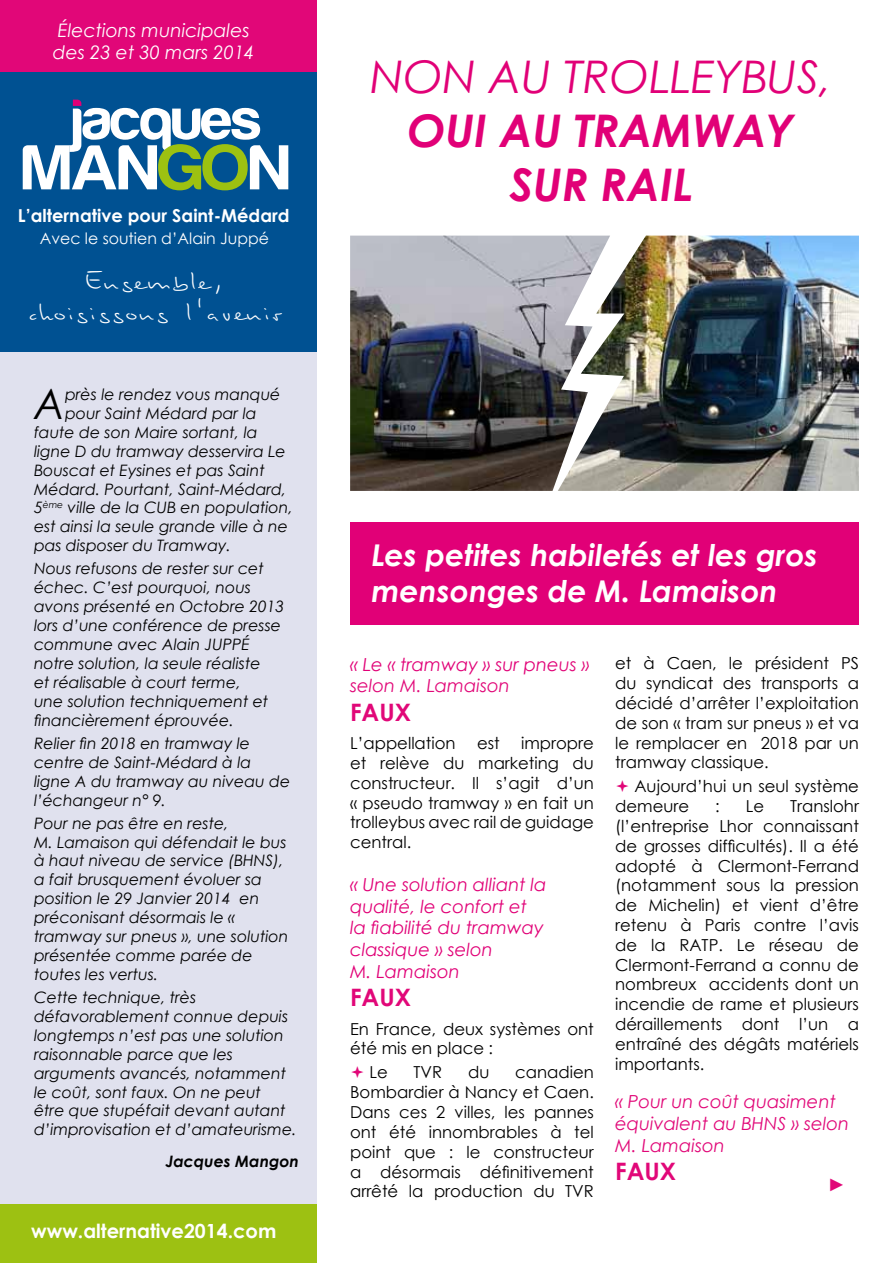
<style>
.page{position:relative;width:893px;height:1263px;background:#fff}
.page>*{position:absolute;margin:0;border:0;box-sizing:border-box;transform-origin:0 0}
.t1{font:italic 700 45px/54px "Century Gothic";color:#e10077;text-align:center}
.t2{font:italic 45px "Century Gothic";color:#e10077}
.t3{font:italic 42px "Century Gothic";color:#000}
.t4{font:italic 700 30px/36px "Century Gothic";color:#fff}
.t5{font:26.25px/31.5px "Stylograph";color:#fff;text-align:center}
.t6{font:700 24px "Century Gothic";color:#e10778}
.t7{font:700 19.5px "Century Gothic";color:#fff}
.t8{font:italic 18.6px/22.4px "Century Gothic";color:#fff}
.t9{font:italic 18px/21.6px "Century Gothic";color:#e10077}
.t10{font:italic 18px/21.6px "Century Gothic";color:#e10778}
.t11{font:700 18px "Century Gothic";color:#e10778}
.t12{font:700 17.85px "Century Gothic";color:#fff}
.t13{font:16.5px/19.8px "Century Gothic";color:#000;text-align:justify}
.t14{font:italic 15.75px/18.9px "Century Gothic";color:#000}
.t15{font:15.75px "Century Gothic";color:#fff}
.t16{font:italic 700 15.75px "Century Gothic";color:#000}
.s1{color:#e10778}
</style>
<div class="page">
<img style="left:610px;top:236px;width:249px;height:255px">
<img style="left:350px;top:236px;width:260px;height:255px">
<div style="left:350px;top:522px;width:508px;height:103px;background:#e10077"></div>
<div style="left:0;top:346px;width:316px;height:917px;background:#e0e1ee"></div>
<div style="left:0;top:61px;width:316px;height:290px;background:#005192"></div>
<div style="left:0;top:0;width:316px;height:72px;background:#e10778"></div>
<svg style="left:23px;top:100px;width:265px;height:90px"></svg>
<div style="left:0;top:1205px;width:316px;height:58px;background:#9dc112"></div>
<p class="t8" style="left:53px;top:19px;width:203px">élections municipales des 23 et 30 mars 2014</p>
<p class="t12" style="left:18px;top:202px;width:273px">L’alternative pour Saint-Médard</p>
<p class="t15" style="left:40px;top:227px;width:231px">Avec le soutien d’Alain Juppé</p>
<h3 class="t5" style="left:28px;top:265px;width:257px">Ensemble, choisissons l’avenir</h3>
<h2 class="t3" style="left:34px;top:374px;width:33px">A</h2>
<p class="t14" style="left:65px;top:385px;width:217px">près le rendez vous manqué</p>
<p class="t14" style="left:65px;top:404px;width:193px">pour Saint Médard par la</p>
<p class="t14" style="left:34px;top:422px;width:225px">faute de son Maire sortant, la</p>
<p class="t14" style="left:34px;top:441px;width:253px">ligne D du tramway desservira Le</p>
<p class="t14" style="left:34px;top:460px;width:232px">Bouscat et Eysines et pas Saint</p>
<p class="t14" style="left:34px;top:479px;width:254px">Médard. Pourtant, Saint-Médard,</p>
<p class="t14" style="left:34px;top:498px;width:260px">5<sup>ème</sup> ville de la CUB en population,</p>
<p class="t14" style="left:34px;top:517px;width:255px">est ainsi la seule grande ville à ne</p>
<p class="t14" style="left:34px;top:536px;width:198px">pas disposer du Tramway.</p>
<p class="t14" style="left:34px;top:559px;width:252px">Nous refusons de rester sur cet échec. C’est pourquoi, nous avons présenté en Octobre 2013 lors d’une conférence de presse commune avec Alain JUPPé notre solution, la seule réaliste<br>et réalisable à court terme,<br>une solution techniquement et financièrement éprouvée.</p>
<p class="t14" style="left:34px;top:733px;width:258px">Relier fin 2018 en tramway le centre de Saint-Médard à la ligne A du tramway au niveau de l’échangeur n° 9.</p>
<p class="t14" style="left:34px;top:813px;width:256px">Pour ne pas être en reste,<br>M. Lamaison qui défendait le bus à haut niveau de service (BHNS), a fait brusquement évoluer sa position le 29 Janvier 2014 en préconisant désormais le « tramway sur pneus », une solution présentée comme parée de toutes les vertus.</p>
<p class="t14" style="left:34px;top:988px;width:264px">Cette technique, très défavorablement connue depuis longtemps n’est pas une solution raisonnable parce que les arguments avancés, notamment le coût, sont faux. On ne peut<br>être que stupéfait devant autant d’improvisation et d’amateurisme.</p>
<p class="t16" style="left:166px;top:1149px;width:135px">Jacques Mangon</p>
<p class="t7" style="left:31px;top:1216px;width:247px">www.alternative2014.com</p>
<h1 class="t2" style="left:370px;top:45px;width:463px">NON AU TROLLEYBUS,</h1>
<h1 class="t1" style="left:408px;top:101px;width:388px">OUI AU TRAMWAY<br>SUR RAIL</h1>
<h3 class="t4" style="left:371px;top:536px;width:448px">Les petites habiletés et les gros mensonges de M. Lamaison</h3>
<p class="t9" style="left:350px;top:653px;width:241px">« Le « tramway » sur pne<span class="s1">us » selon M. Lamaison</span></p>
<h3 class="t6" style="left:350px;top:694px;width:62px">FAUX</h3>
<p class="t13" style="left:350px;top:733px;width:107px">L’appellation</p>
<p class="t13" style="left:477px;top:733px;width:24px">est</p>
<p class="t13" style="left:350px;top:733px;width:245px;text-indent:171px">impropre et relève du marketing du constructeur. Il s’agit d’un « pseudo tramway » en fait un trolleybus avec rail de guidage central.</p>
<p class="t9" style="left:350px;top:873px;width:198px">« Une solution alliant la qualité, le confort et la fiabilité du tramway classique » selon<br>M. Lamaison</p>
<h3 class="t6" style="left:350px;top:979px;width:62px">FAUX</h3>
<p class="t13" style="left:350px;top:1018px;width:245px">En France, deux systèmes ont été mis en place :</p>
<p class="t13" style="left:369px;top:1062px;width:20px">Le</p>
<p class="t13" style="left:414px;top:1062px;width:30px">TVR</p>
<p class="t13" style="left:468px;top:1062px;width:23px">du</p>
<p class="t13" style="left:350px;top:1062px;width:245px;text-indent:165px">canadien Bombardier à Nancy et Caen.<br>Dans ces 2 villes, les pannes ont été innombrables à tel point que : le constructeur a désormais définitivement arrêté la production du TVR</p>
<p class="t13" style="left:615px;top:653px;width:245px">et à Caen, le président PS du syndicat des transports a décidé d’arrêter l’exploitation de son « tram sur pneus » et va le remplacer en 2018 par un tramway classique.</p>
<p class="t13" style="left:615px;top:776px;width:245px;text-indent:19px">Aujourd’hui un seul système demeure</p>
<p class="t13" style="left:615px;top:796px;width:245px;text-indent:175px">Translohr (l’entreprise Lhor connaissant de grosses difficultés). Il a été adopté à Clermont-Ferrand (notamment sous la pression de Michelin) et vient d’être retenu à Paris contre l’avis de la RATP. Le réseau de Clermont-Ferrand a connu de nombreux accidents dont un incendie de rame et plusieurs déraillements dont l’un a entraîné des dégâts matériels importants.</p>
<p class="t10" style="left:615px;top:1091px;width:235px">« Pour un coût quasiment équivalent au BHNS » selon<br>M. Lamaison</p>
<h3 class="t6" style="left:615px;top:1153px;width:62px">FAUX</h3>
<p class="t11" style="left:828px;top:1170px;width:19px">►</p>
<p class="t13" style="left:715px;top:796px;width:6px">:</p>
<p class="t13" style="left:746px;top:796px;width:20px">Le</p>
</div>
